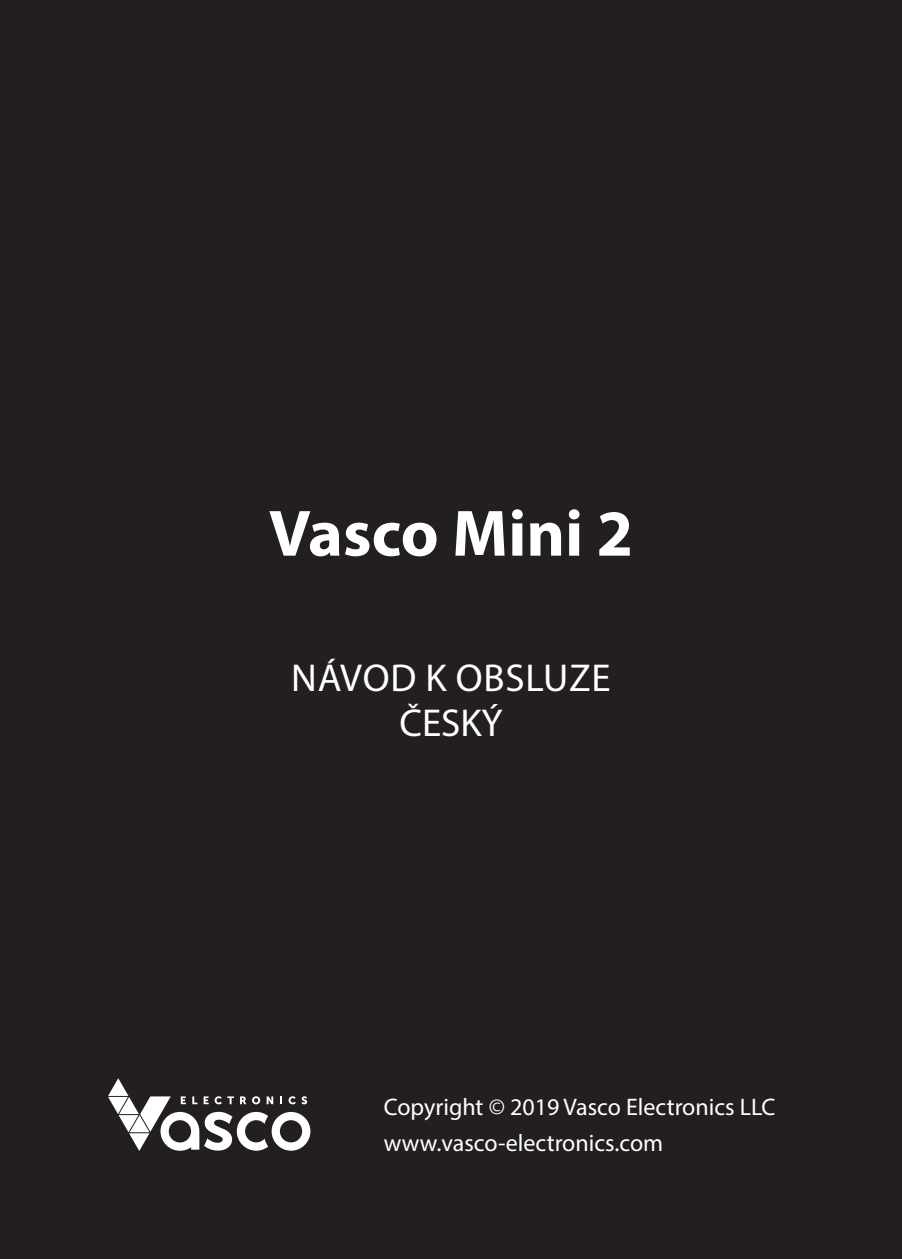
<style>
.page{position:relative;width:902px;height:1259px;background:#fff}
.page>*{position:absolute;margin:0;border:0;box-sizing:border-box;transform-origin:0 0}
.body{font:700 66px "Myriad Pro";color:#fff}
.body-2{font:39px "Myriad Pro";letter-spacing:.02em;color:#fff}
.body-3{font:24px "Myriad Pro";color:#fff}
</style>
<div class="page">
<div style="left:0;top:0;width:901px;height:1259px;background:#231f20"></div>
<svg style="left:108px;top:1078px;width:202px;height:73px"></svg>
<p class="body" style="left:269px;top:490px;width:366px">Vasco Mini 2</p>
<p class="body-2" style="left:291px;top:653px;width:321px">NÁVOD K OBSLUZE</p>
<p class="body-2" style="left:399px;top:698px;width:104px">ČESKÝ</p>
<p class="body-3" style="left:384px;top:1092px;width:393px">Copyright © 2019 Vasco Electronics LLC</p>
<p class="body-3" style="left:384px;top:1128px;width:281px">www.vasco-electronics.com</p>
</div>
